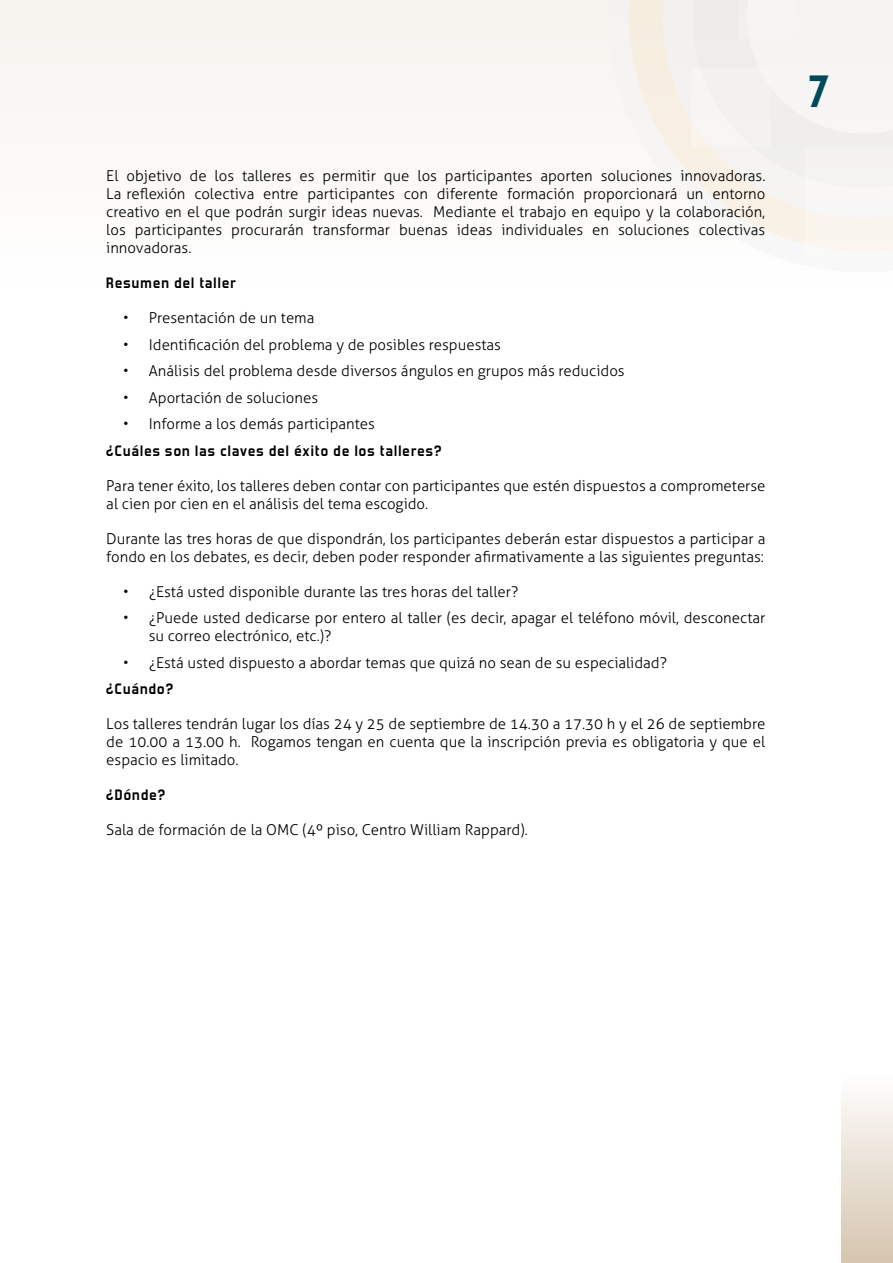
<style>
.page{position:relative;width:893px;height:1263px;background:#fff}
.page>*{position:absolute;margin:0;border:0;box-sizing:border-box;transform-origin:0 0}
.t1{font:700 45px "Forgotten Futurist Rg";color:#004a58}
.t2{font:300 15px/18px "Aller";color:#000}
.t3{font:700 15px "Forgotten Futurist Rg";letter-spacing:.08em;color:#000}
</style>
<div class="page">
<div style="left:0;top:0;width:893px;height:285px;background:#faf9f7"></div>
<svg style="left:629px;top:0;width:34px;height:138px;fill:#f6eee1"></svg>
<svg style="left:663px;top:0;width:28px;height:175px;fill:#f6f1ee"></svg>
<svg style="left:691px;top:0;width:202px;height:244px"></svg>
<div style="left:842px;top:1073px;width:51px;height:190px;background:linear-gradient(to bottom,#fffefe,#d5c5ae)"></div>
<p class="t2" style="left:106px;top:167px;width:661px;text-align:justify">El objetivo de los talleres es permitir que los participantes aporten soluciones innovadoras.<br>La reflexión colectiva entre participantes con diferente formación proporcionará un entorno creativo en el que podrán surgir ideas nuevas. Mediante el trabajo en equipo y la colaboración, los participantes procurarán transformar buenas ideas individuales en soluciones colectivas innovadoras.</p>
<p class="t3" style="left:106px;top:274px;width:131px">Resumen del taller</p>
<p class="t2" style="left:123px;top:309px;width:193px">• Presentación de un tema</p>
<p class="t2" style="left:123px;top:335px;width:379px">• Identificación del problema y de posibles respuestas</p>
<p class="t2" style="left:123px;top:362px;width:503px">• Análisis del problema desde diversos ángulos en grupos más reducidos</p>
<p class="t2" style="left:123px;top:388px;width:196px">• Aportación de soluciones</p>
<p class="t2" style="left:123px;top:415px;width:253px">• Informe a los demás participantes</p>
<p class="t3" style="left:106px;top:441px;width:337px">¿Cuáles son las claves del éxito de los talleres?</p>
<p class="t2" style="left:106px;top:476px;width:661px">Para tener éxito, los talleres deben contar con participantes que estén dispuestos a comprometerse al cien por cien en el análisis del tema escogido.</p>
<p class="t2" style="left:106px;top:529px;width:661px">Durante las tres horas de que dispondrán, los participantes deberán estar dispuestos a participar a fondo en los debates, es decir, deben poder responder afirmativamente a las siguientes preguntas:</p>
<p class="t2" style="left:123px;top:582px;width:397px">• ¿Está usted disponible durante las tres horas del taller?</p>
<p class="t2" style="left:149px;top:609px;width:618px;text-indent:-26px">• ¿Puede usted dedicarse por entero al taller (es decir, apagar el teléfono móvil, desconectar su correo electrónico, etc.)?</p>
<p class="t2" style="left:123px;top:653px;width:545px">• ¿Está usted dispuesto a abordar temas que quizá no sean de su especialidad?</p>
<p class="t3" style="left:106px;top:680px;width:68px">¿Cuándo?</p>
<p class="t2" style="left:106px;top:715px;width:661px;text-align:justify">Los talleres tendrán lugar los días 24 y 25 de septiembre de 14.30 a 17.30 h y el 26 de septiembre de 10.00 a 13.00 h. Rogamos tengan en cuenta que la inscripción previa es obligatoria y que el espacio es limitado.</p>
<p class="t3" style="left:106px;top:786px;width:60px">¿Dónde?</p>
<p class="t2" style="left:106px;top:821px;width:423px">Sala de formación de la OMC (4º piso, Centro William Rappard).</p>
<h1 class="t1" style="left:808px;top:64px;width:22px">7</h1>
</div>
